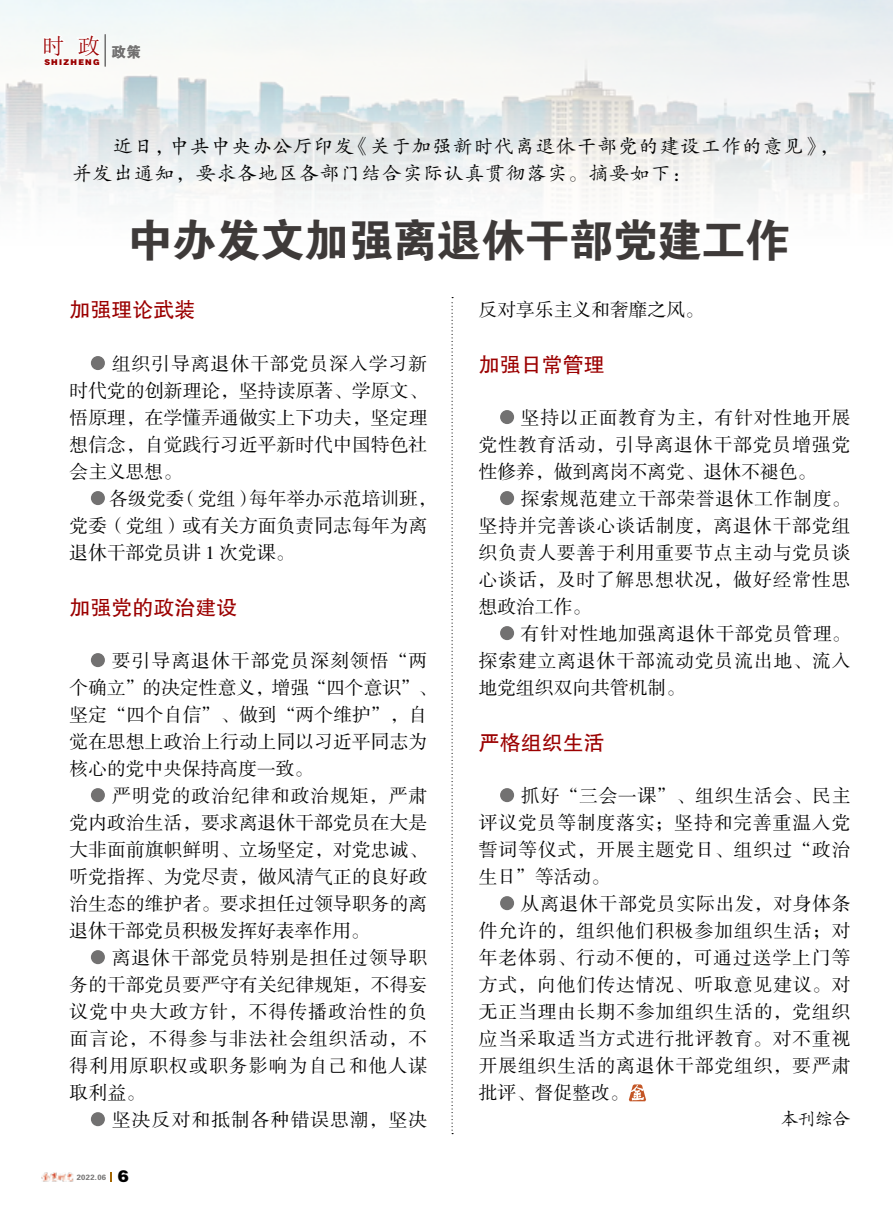
<style>
.page{position:relative;width:893px;height:1212px;background:#fff}
.page>*{position:absolute;margin:0;border:0;box-sizing:border-box;transform-origin:0 0}
.t1{font:45px "FZDHTK GBK1 0";letter-spacing:-.02em;color:#3e3a39}
.t2{font:22.35px "Sim Sun";color:#9b0000}
.t3{font:21px "FZHTK GBK1 0";color:#9b0000}
.t4{font:19.5px/27px "FZKTK GBK1 0";letter-spacing:.06em;color:#000}
.t5{font:18.75px/27px "FZSSK GBK1 0";letter-spacing:.04em;color:#000;text-align:justify}
.t6{font:18.75px/27px "FZSSK GBK1 0";letter-spacing:.005em;color:#000}
.t7{font:18.75px/27px "FZSSK GBK1 0";color:#000}
.t8{font:18.75px "FZSSK GBK1 0";letter-spacing:.06em;color:#000}
.t9{font:18px "FZKTK GBK1 0";color:#000}
.t10{font:14.4px "FZDHTK GBK1 0";color:#727171}
.t11{font:7.95px "FZCCHK GBK1 0";letter-spacing:.16em;color:#9b0000}
.t12{font:7.65px "FZDHTK GBK1 0";letter-spacing:.04em;color:#727171}
.s1{font-family:"FZCCHK GBK1 0";font-size:16.5px;color:#000}
</style>
<div class="page">
<img style="left:42px;top:1172px;width:32px;height:10px">
<svg style="left:110px;top:1172px;width:2px;height:10px"></svg>
<img style="left:0;top:0;width:893px;height:204px">
<div style="left:91px;top:356px;width:14px;height:14px;background:#727171;border-radius:50%"></div>
<div style="left:91px;top:491px;width:14px;height:14px;background:#727171;border-radius:50%"></div>
<div style="left:91px;top:653px;width:14px;height:14px;background:#727171;border-radius:50%"></div>
<div style="left:91px;top:788px;width:14px;height:14px;background:#727171;border-radius:50%"></div>
<div style="left:91px;top:950px;width:14px;height:14px;background:#727171;border-radius:50%"></div>
<div style="left:91px;top:1112px;width:14px;height:14px;background:#727171;border-radius:50%"></div>
<hr style="left:105px;top:34px;width:1px;height:33px;background:#595757">
<svg style="left:42px;top:32px;width:62px;height:34px"></svg>
<svg style="left:451px;top:297px;width:2px;height:837px"></svg>
<div style="left:500px;top:410px;width:14px;height:14px;background:#727171;border-radius:50%"></div>
<div style="left:500px;top:491px;width:14px;height:14px;background:#727171;border-radius:50%"></div>
<div style="left:500px;top:626px;width:14px;height:14px;background:#727171;border-radius:50%"></div>
<div style="left:500px;top:788px;width:14px;height:14px;background:#727171;border-radius:50%"></div>
<div style="left:500px;top:896px;width:14px;height:14px;background:#727171;border-radius:50%"></div>
<svg style="left:629px;top:1084px;width:17px;height:17px"></svg>
<p class="t2" style="left:43px;top:34px;width:59px">时 政</p>
<p class="t11" style="left:44px;top:58px;width:57px">SHIZHENG</p>
<p class="t10" style="left:112px;top:44px;width:31px">政策</p>
<p class="t4" style="left:72px;top:133px;width:768px;text-indent:41px">近日，中共中央办公厅印发《关于加强新时代离退休干部党的建设工作的意见》，并发出通知，要求各地区各部门结合实际认真贯彻落实。摘要如下：</p>
<h1 class="t1" style="left:128px;top:215px;width:664px">中办发文加强离退休干部党建工作</h1>
<p class="t3" style="left:70px;top:299px;width:127px">加强理论武装</p>
<p class="t5" style="left:70px;top:351px;width:359px;text-indent:42px">组织引导离退休干部党员深入学习新时代党的创新理论，坚持读原著、学原文、悟原理，在学懂弄通做实上下功夫，坚定理想信念，自觉践行习近平新时代中国特色社会主义思想。</p>
<p class="t7" style="left:70px;top:486px;width:369px;text-indent:40px">各级党委（党组）每年举办示范培训班，党委（党组）或有关方面负责同志每年为离退休干部党员讲 1 次党课。</p>
<p class="t3" style="left:70px;top:596px;width:169px">加强党的政治建设</p>
<p class="t6" style="left:70px;top:648px;width:369px;text-indent:43px">要引导离退休干部党员深刻领悟“两个确立”的决定性意义，增强“四个意识”、坚定“四个自信”、做到“两个维护”，自觉在思想上政治上行动上同以习近平同志为核心的党中央保持高度一致。</p>
<p class="t5" style="left:70px;top:783px;width:359px;text-indent:43px">严明党的政治纪律和政治规矩，严肃党内政治生活，要求离退休干部党员在大是大非面前旗帜鲜明、立场坚定，对党忠诚、听党指挥、为党尽责，做风清气正的良好政治生态的维护者。要求担任过领导职务的离退休干部党员积极发挥好表率作用。</p>
<p class="t5" style="left:70px;top:945px;width:359px;text-indent:42px">离退休干部党员特别是担任过领导职务的干部党员要严守有关纪律规矩，不得妄议党中央大政方针，不得传播政治性的负面言论，不得参与非法社会组织活动，不得利用原职权或职务影响为自己和他人谋取利益。</p>
<p class="t8" style="left:112px;top:1109px;width:317px">坚决反对和抵制各种错误思潮，坚决</p>
<p class="t12" style="left:77px;top:1173px;width:54px">2022.06 <span class="s1">6</span></p>
<p class="t7" style="left:479px;top:297px;width:226px">反对享乐主义和奢靡之风。</p>
<p class="t3" style="left:479px;top:353px;width:127px">加强日常管理</p>
<p class="t5" style="left:479px;top:405px;width:373px;text-indent:42px">坚持以正面教育为主，有针对性地开展党性教育活动，引导离退休干部党员增强党性修养，做到离岗不离党、退休不褪色。</p>
<p class="t5" style="left:479px;top:486px;width:373px;text-indent:42px">探索规范建立干部荣誉退休工作制度。坚持并完善谈心谈话制度，离退休干部党组织负责人要善于利用重要节点主动与党员谈心谈话，及时了解思想状况，做好经常性思想政治工作。</p>
<p class="t5" style="left:479px;top:621px;width:373px;text-indent:42px">有针对性地加强离退休干部党员管理。探索建立离退休干部流动党员流出地、流入地党组织双向共管机制。</p>
<p class="t3" style="left:479px;top:731px;width:127px">严格组织生活</p>
<p class="t5" style="left:479px;top:783px;width:373px;text-indent:42px">抓好“三会一课”、组织生活会、民主评议党员等制度落实；坚持和完善重温入党誓词等仪式，开展主题党日、组织过“政治生日”等活动。</p>
<p class="t5" style="left:479px;top:891px;width:373px;text-indent:42px">从离退休干部党员实际出发，对身体条件允许的，组织他们积极参加组织生活；对年老体弱、行动不便的，可通过送学上门等方式，向他们传达情况、听取意见建议。对无正当理由长期不参加组织生活的，党组织应当采取适当方式进行批评教育。对不重视开展组织生活的离退休干部党组织，要严肃批评、督促整改。</p>
<p class="t9" style="left:781px;top:1109px;width:71px">本刊综合</p>
</div>
